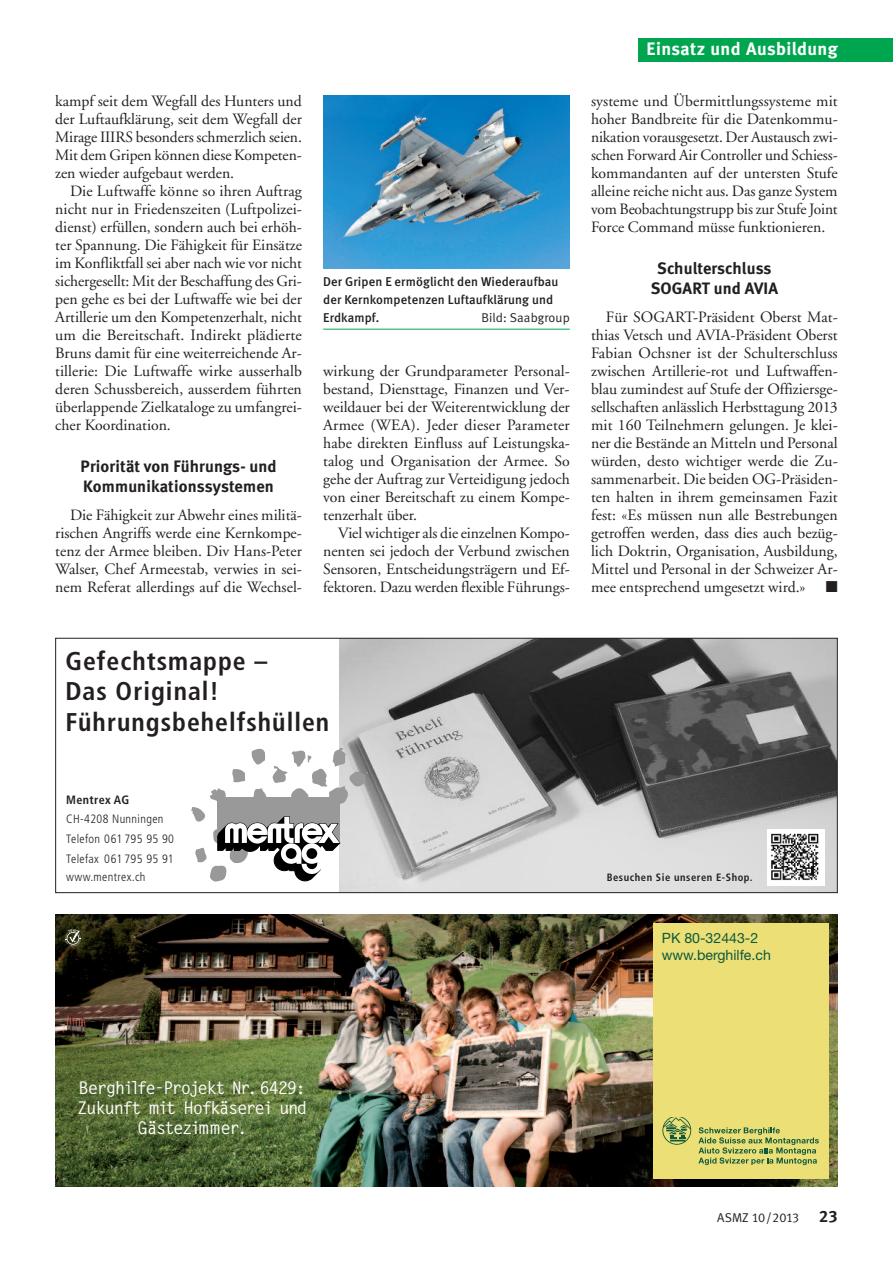
<style>
.page{position:relative;width:893px;height:1263px;background:#fff}
.page>*{position:absolute;margin:0;border:0;box-sizing:border-box;transform-origin:0 0}
.t1{font:700 condensed 25.65px/30.3px "Frutiger";letter-spacing:.04em;color:#231f20}
.t2{font:18px "Meta Bold LF";letter-spacing:.025em;color:#fff}
.t3{font:700 17.55px/20px "Letter Gothic Std";letter-spacing:-.09em;color:#fff;text-align:center}
.t4{font:16.5px/19.5px "Meta Bold LF";letter-spacing:.01em;color:#231f20}
.t5{font:15.75px/18px "Adobe Garamond";color:#231f20;text-align:justify}
.t6{font:15.75px "Zapf Dingbats";color:#231f20}
.t7{font:14.1px/17.1px "Helvetica Neue";color:#0d593f}
.t8{font:12.75px/18px "Meta Medium LF";letter-spacing:.01em;color:#231f20}
.t9{font:12.75px "Meta Normal LF";letter-spacing:.01em;color:#231f20}
.t10{font:300 condensed 12.15px/19.6px "Frutiger";letter-spacing:.03em;color:#231f20}
.t11{font:700 condensed 12.15px "Frutiger";letter-spacing:.03em;color:#231f20}
.t12{font:700 condensed 10.65px "Frutiger";letter-spacing:.05em;color:#231f20}
.s1{font-family:"Meta Bold LF";font-size:16.5px}
</style>
<div class="page">
<div style="left:638px;top:38px;width:255px;height:24px;background:#00a54f"></div>
<img style="left:323px;top:96px;width:247px;height:172px">
<hr style="left:323px;top:329px;width:247px;height:1px;background:#00a54f">
<svg style="left:191px;top:640px;width:645px;height:251px"></svg>
<div style="left:55px;top:638px;width:783px;height:255px;border:1px solid #231f20"></div>
<svg style="left:770px;top:832px;width:51px;height:49px"></svg>
<img style="left:55px;top:914px;width:783px;height:272px">
<div style="left:653px;top:923px;width:176px;height:255px;background:#ecdf76"></div>
<svg style="left:662px;top:1117px;width:29px;height:28px"></svg>
<svg style="left:698px;top:1127px;width:121px;height:38px"></svg>
<svg style="left:65px;top:929px;width:16px;height:17px"></svg>
<p class="t5" style="left:55px;top:94px;width:248px">kampf seit dem Wegfall des Hunters und der Luftaufklärung, seit dem Wegfall der Mirage IIIRS besonders schmerzlich seien.<br>Mit dem Gripen können diese Kompeten&shy;zen wieder aufgebaut werden.</p>
<p class="t5" style="left:55px;top:184px;width:248px;text-indent:15px">Die Luftwaffe könne so ihren Auftrag nicht nur in Friedenszeiten (Luftpolizei&shy;dienst) erfüllen, sondern auch bei erhöh&shy;ter Spannung. Die Fähigkeit für Einsätze im Konfliktfall sei aber nach wie vor nicht sichergesellt: Mit der Beschaffung des Gri&shy;pen gehe es bei der Luftwaffe wie bei der Artillerie um den Kompetenzerhalt, nicht um die Bereitschaft. Indirekt plädierte Bruns damit für eine weiterreichende Ar&shy;tillerie: Die Luftwaffe wirke ausserhalb deren Schussbereich, ausserdem führten überlappende Zielkataloge zu umfangrei&shy;cher Koordination.</p>
<p class="t4" style="left:81px;top:458px;width:198px">Priorität von Führungs- und<br>Kommunikationssystemen</p>
<p class="t5" style="left:55px;top:508px;width:248px;text-indent:15px">Die Fähigkeit zur Abwehr eines militä&shy;rischen Angriffs werde eine Kernkompe&shy;tenz der Armee bleiben. Div Hans-Peter Walser, Chef Armeestab, verwies in sei&shy;nem Referat allerdings auf die Wechsel-</p>
<p class="t8" style="left:323px;top:274px;width:237px">Der Gripen E ermöglicht den Wiederaufbau der Kernkompetenzen Luftaufklärung und<br>Erdkampf.</p>
<p class="t9" style="left:481px;top:313px;width:90px">Bild: Saabgroup</p>
<p class="t5" style="left:323px;top:364px;width:248px">wirkung der Grundparameter Personal&shy;bestand, Diensttage, Finanzen und Ver&shy;weildauer bei der Weiterentwicklung der Armee (WEA). Jeder dieser Parameter habe direkten Einfluss auf Leistungska&shy;talog und Organisation der Armee. So gehe der Auftrag zur Verteidigung jedoch von einer Bereitschaft zu einem Kompe&shy;tenzerhalt über.</p>
<p class="t5" style="left:323px;top:526px;width:248px;text-indent:15px">Viel wichtiger als die einzelnen Kompo&shy;nenten sei jedoch der Verbund zwischen Sensoren, Entscheidungsträgern und Ef&shy;fektoren. Dazu werden flexible Führungs-</p>
<p class="t2" style="left:647px;top:42px;width:193px">Einsatz und Ausbildung</p>
<p class="t5" style="left:591px;top:94px;width:248px">systeme und Übermittlungssysteme mit hoher Bandbreite für die Datenkommu&shy;nikation vorausgesetzt. Der Austausch zwi&shy;schen Forward Air Controller und Schiess&shy;kommandanten auf der untersten Stufe alleine reiche nicht aus. Das ganze System vom Beobachtungstrupp bis zur Stufe Joint Force Command müsse funktionieren.</p>
<p class="t4" style="left:651px;top:260px;width:129px;text-align:center">Schulterschluss<br>SOGART und AVIA</p>
<p class="t5" style="left:591px;top:310px;width:248px;text-indent:15px">Für SOGART-Präsident Oberst Mat&shy;thias Vetsch und AVIA-Präsident Oberst Fabian Ochsner ist der Schulterschluss zwischen Artillerie-rot und Luftwaffen&shy;blau zumindest auf Stufe der Offiziersge&shy;sellschaften anlässlich Herbsttagung 2013 mit 160 Teilnehmern gelungen. Je klei&shy;ner die Bestände an Mitteln und Personal würden, desto wichtiger werde die Zu&shy;sammenarbeit. Die beiden OG-Präsiden&shy;ten halten in ihrem gemeinsamen Fazit fest: «Es müssen nun alle Bestrebungen getroffen werden, dass dies auch bezüg&shy;lich Doktrin, Organisation, Ausbildung, Mittel und Personal in der Schweizer Ar&shy;mee entsprechend umgesetzt wird.»</p>
<p class="t6" style="left:826px;top:578px;width:13px">■</p>
<h1 class="t1" style="left:65px;top:648px;width:265px">Gefechtsmappe –<br>Das Original!<br>Führungsbehelfshüllen</h1>
<p class="t11" style="left:66px;top:795px;width:64px">Mentrex AG</p>
<p class="t10" style="left:66px;top:810px;width:109px">CH-4208 Nunningen<br>Telefon 061 795 95 90<br>Telefax 061 795 95 91</p>
<p class="t10" style="left:66px;top:868px;width:81px">www.mentrex.ch</p>
<p class="t12" style="left:607px;top:873px;width:147px">Besuchen Sie unseren E-Shop.</p>
<p class="t7" style="left:662px;top:931px;width:111px">PK 80-32443-2 www.berghilfe.ch</p>
<p class="t3" style="left:77px;top:1079px;width:232px">Berghilfe-Projekt Nr. 6429:<br>Zukunft mit Hofkäserei und<br>Gästezimmer.</p>
<p class="t9" style="left:717px;top:1213px;width:122px">ASMZ 10/2013 <span class="s1">23</span></p>
</div>
